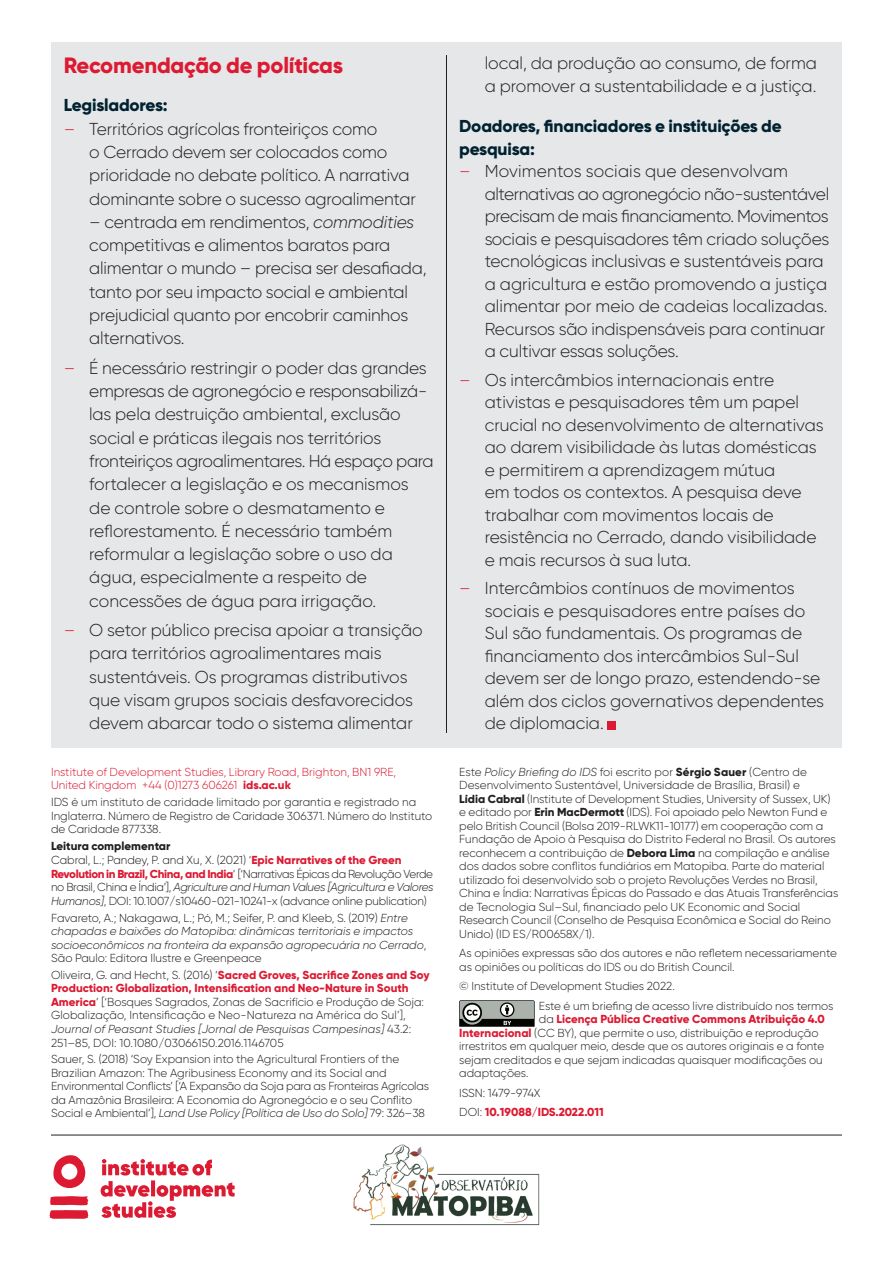
<style>
.page{position:relative;width:893px;height:1263px;background:#fff}
.page>*{position:absolute;margin:0;border:0;box-sizing:border-box;transform-origin:0 0}
.t1{font:800 22.2px "Gilroy";letter-spacing:-.01em;color:#dc1a32}
.t2{font:300 17.25px/22.5px "Gilroy";letter-spacing:-.005em;color:#231f20}
.t3{font:800 17.25px/22.5px "Gilroy";letter-spacing:-.01em;color:#002230}
.t4{font:300 11.7px/13.5px "Gilroy";color:#231f20}
.t5{font:italic 300 11.7px/13.5px "Gilroy";color:#231f20}
.t6{font:300 11.7px/13.5px "Gilroy";color:#dc1a32}
.t7{font:800 11.7px/19.5px "Gilroy";color:#dc1a32}
.s1{color:#dc1a32}
.s2{font-style:italic}
.s3{font-weight:800}
.s4{font-weight:800;color:#dc1a32}
.s5{font-style:normal}
.s6{font-weight:300;color:#231f20}
</style>
<div class="page">
<hr style="left:51px;top:1135px;width:791px;height:1px;background:#231f20">
<div style="left:51px;top:43px;width:791px;height:705px;background:#e6e7e9"></div>
<div style="left:608px;top:721px;width:8px;height:8px;background:#dc1a32"></div>
<hr style="left:446px;top:55px;width:1px;height:678px;background:#231f20">
<svg style="left:459px;top:1000px;width:76px;height:27px;background:#777b77"></svg>
<svg style="left:49px;top:1155px;width:186px;height:64px"></svg>
<img style="left:353px;top:1144px;width:187px;height:81px">
<h1 class="t1" style="left:64px;top:51px;width:281px">Recomendação de políticas</h1>
<h2 class="t3" style="left:64px;top:94px;width:105px">Legisladores:</h2>
<h2 class="t2" style="left:89px;top:117px;width:328px;line-height:23.2px;text-indent:-26px"><span class="s1">–</span> Territórios agrícolas fronteiriços como<br>o Cerrado devem ser colocados como prioridade no debate político. A narrativa dominante sobre o sucesso agroalimentar</h2>
<h2 class="t2" style="left:89px;top:210px;width:339px;line-height:23.2px">– centrada em rendimentos, <span class="s2">commodities </span>competitivas e alimentos baratos para alimentar o mundo – precisa ser desafiada, tanto por seu impacto social e ambiental prejudicial quanto por encobrir caminhos alternativos.</h2>
<p class="t2" style="left:89px;top:356px;width:346px;line-height:23.2px;text-indent:-26px"><span class="s1">–</span> É necessário restringir o poder das grandes empresas de agronegócio e responsabilizá&shy;las pela destruição ambiental, exclusão social e práticas ilegais nos territórios fronteiriços agroalimentares. Há espaço para fortalecer a legislação e os mecanismos de controle sobre o desmatamento e reflorestamento. É necessário também reformular a legislação sobre o uso da água, especialmente a respeito de concessões de água para irrigação.</p>
<h2 class="t2" style="left:89px;top:618px;width:335px;line-height:23.2px;text-indent:-26px"><span class="s1">–</span> O setor público precisa apoiar a transição para territórios agroalimentares mais sustentáveis. Os programas distributivos que visam grupos sociais desfavorecidos devem abarcar todo o sistema alimentar</h2>
<p class="t6" style="left:51px;top:765px;width:347px">Institute of Development Studies, Library Road, Brighton, BN1 9RE,<br>United Kingdom +44 (0)1273 606261 <span class="s3">ids.ac.uk</span></p>
<p class="t4" style="left:51px;top:795px;width:383px">IDS é um instituto de caridade limitado por garantia e registrado na<br>Inglaterra. Número de Registro de Caridade 306371. Número do Instituto de Caridade 877338.</p>
<p class="t4" style="left:51px;top:839px;width:384px"><span class="s3">Leitura complementar<br></span>Cabral, L.; Pandey, P. and Xu, X. (2021) ‘<span class="s4">Epic Narratives of the Green Revolution in Brazil, China, and India</span>‘ [‘Narrativas Épicas da Revolução Verde no Brasil, China e Índia’], <span class="s2">Agriculture and Human Values [Agricultura e Valores Humanos]</span>, DOI: 10.1007/s10460-021-10241-x (advance online publication)</p>
<p class="t5" style="left:51px;top:911px;width:377px"><span class="s5">Favareto, A.; Nakagawa, L.; Pó, M.; Seifer, P. and Kleeb, S. (2019)</span> Entre chapadas e baixões do Matopiba: dinâmicas territoriais e impactos socioeconômicos na fronteira da expansão agropecuária no Cerrado<span class="s5">, São Paulo: Editora Ilustre e Greenpeace</span></p>
<p class="t4" style="left:51px;top:968px;width:380px">Oliveira, G. and Hecht, S. (2016) ‘<span class="s4">Sacred Groves, Sacrifice Zones and Soy Production: Globalization, Intensification and Neo-Nature in South America</span>’ [‘Bosques Sagrados, Zonas de Sacrifício e Produção de Soja:<br>Globalização, Intensificação e Neo-Natureza na América do Sul’], <span class="s2">Journal of Peasant Studies [Jornal de Pesquisas Campesinas]</span> 43.2:<br>251–85, DOI: 10.1080/03066150.2016.1146705</p>
<p class="t4" style="left:51px;top:1052px;width:379px">Sauer, S. (2018) ‘Soy Expansion into the Agricultural Frontiers of the Brazilian Amazon: The Agribusiness Economy and its Social and Environmental Conflicts’ [‘A Expansão da Soja para as Fronteiras Agrícolas da Amazônia Brasileira: A Economia do Agronegócio e o seu Conflito Social e Ambiental’], <span class="s2">Land Use Policy [Política de Uso do Solo]</span> 79: 326–38</p>
<h2 class="t2" style="left:485px;top:52px;width:334px">local, da produção ao consumo, de forma a promover a sustentabilidade e a justiça.</h2>
<h2 class="t3" style="left:459px;top:115px;width:324px">Doadores, financiadores e instituições de pesquisa:</h2>
<p class="t2" style="left:485px;top:160px;width:346px;text-indent:-26px"><span class="s1">–</span> Movimentos sociais que desenvolvam alternativas ao agronegócio não-sustentável precisam de mais financiamento. Movimentos sociais e pesquisadores têm criado soluções tecnológicas inclusivas e sustentáveis para a agricultura e estão promovendo a justiça alimentar por meio de cadeias localizadas.<br>Recursos são indispensáveis para continuar a cultivar essas soluções.</p>
<p class="t2" style="left:485px;top:368px;width:340px;text-indent:-26px"><span class="s1">–</span> Os intercâmbios internacionais entre ativistas e pesquisadores têm um papel crucial no desenvolvimento de alternativas ao darem visibilidade às lutas domésticas e permitirem a aprendizagem mútua<br>em todos os contextos. A pesquisa deve trabalhar com movimentos locais de resistência no Cerrado, dando visibilidade e mais recursos à sua luta.</p>
<p class="t2" style="left:485px;top:577px;width:341px;text-indent:-26px"><span class="s1">–</span> Intercâmbios contínuos de movimentos sociais e pesquisadores entre países do Sul são fundamentais. Os programas de financiamento dos intercâmbios Sul-Sul devem ser de longo prazo, estendendo-se além dos ciclos governativos dependentes de diplomacia.</p>
<p class="t4" style="left:459px;top:765px;width:381px">Este <span class="s2">Policy Briefing do IDS</span> foi escrito por <span class="s3">Sérgio Sauer</span> (Centro de Desenvolvimento Sustentável, Universidade de Brasília, Brasil) e<br><span class="s3">Lídia Cabral</span> (Institute of Development Studies, University of Sussex, UK) e editado por <span class="s3">Erin MacDermott</span> (IDS). Foi apoiado pelo Newton Fund e pelo British Council (Bolsa 2019-RLWK11-10177) em cooperação com a Fundação de Apoio à Pesquisa do Distrito Federal no Brasil. Os autores reconhecem a contribuição de <span class="s3">Debora Lima</span> na compilação e análise dos dados sobre conflitos fundiários em Matopiba. Parte do material utilizado foi desenvolvido sob o projeto Revoluções Verdes no Brasil, China e Índia: Narrativas Épicas do Passado e das Atuais Transferências de Tecnologia Sul–Sul, financiado pelo UK Economic and Social Research Council (Conselho de Pesquisa Econômica e Social do Reino Unido) (ID ES/R00658X/1).</p>
<p class="t4" style="left:459px;top:946px;width:379px">As opiniões expressas são dos autores e não refletem necessariamente as opiniões ou políticas do IDS ou do British Council.</p>
<p class="t4" style="left:539px;top:976px;width:296px;line-height:19.5px;text-indent:-80px">© Institute of Development Studies 2022.<br>Este é um briefing de acesso livre distribuído nos termos</p>
<p class="t4" style="left:459px;top:1012px;width:367px;text-indent:80px">da <span class="s4">Licença Pública Creative Commons Atribuição 4.0<br>Internacional</span> (CC BY), que permite o uso, distribuição e reprodução irrestritos em qualquer meio, desde que os autores originais e a fonte sejam creditados e que sejam indicadas quaisquer modificações ou adaptações.</p>
<p class="t7" style="left:459px;top:1083px;width:146px"><span class="s6">ISSN: 1479-974X<br>DOI:</span> 10.19088/IDS.2022.011</p>
</div>
